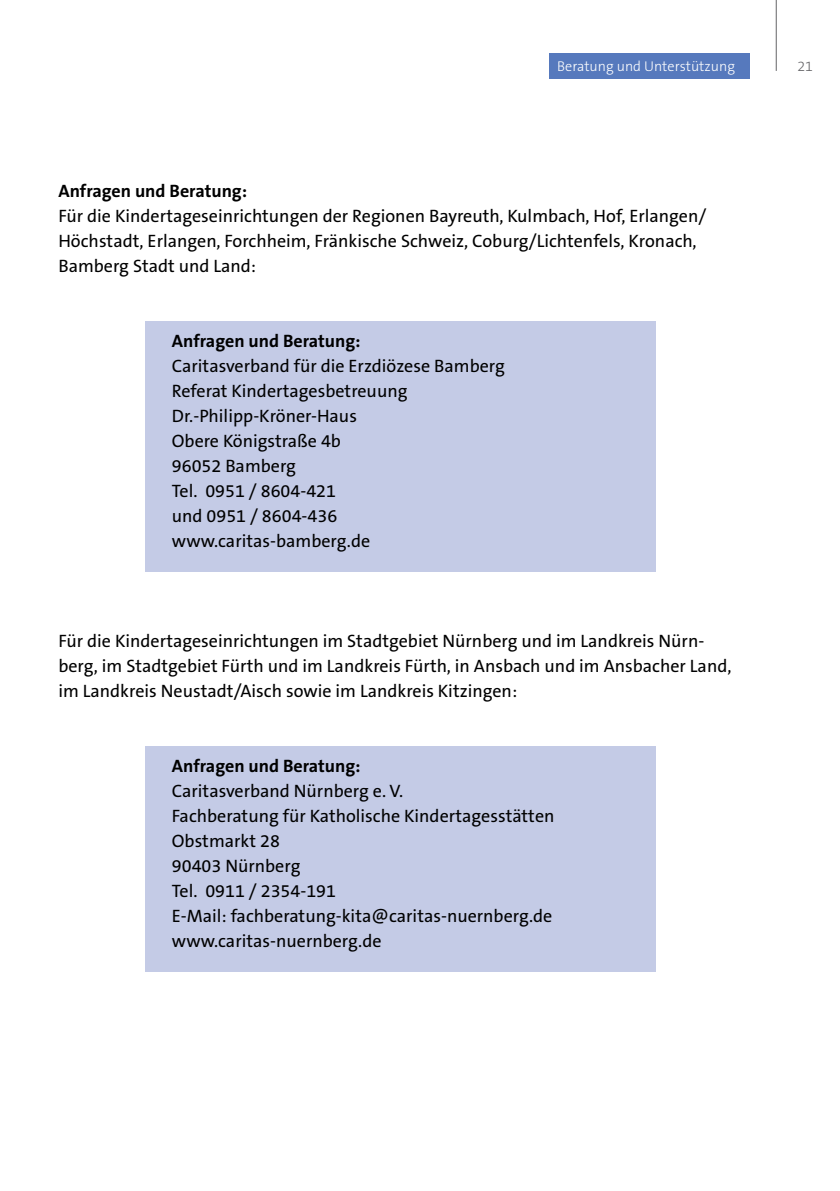
<style>
.page{position:relative;width:840px;height:1191px;background:#fff}
.page>*{position:absolute;margin:0;border:0;box-sizing:border-box;transform-origin:0 0}
.t1{font:18px/25px "The Sans B W5 Plain";color:#000}
.t2{font:700 18px "The Sans B W7";color:#000}
.t3{font:300 14.2px "The Sans B W3";color:#fff}
.t4{font:300 14.2px "The Sans B W3";color:#636366}
</style>
<div class="page">
<div style="left:548px;top:54px;width:201px;height:25px;background:#5679bd"></div>
<div style="left:145px;top:321px;width:510px;height:250px;background:#c4cbe6"></div>
<div style="left:145px;top:746px;width:510px;height:225px;background:#c4cbe6"></div>
<hr style="left:775px;top:0;width:1px;height:71px;background:#636366">
<p class="t3" style="left:557px;top:57px;width:179px">Beratung und Unterstützung</p>
<p class="t4" style="left:797px;top:57px;width:17px">21</p>
<p class="t2" style="left:58px;top:179px;width:190px">Anfragen und Beratung:</p>
<p class="t1" style="left:58px;top:204px;width:649px">Für die Kindertageseinrichtungen der Regionen Bayreuth, Kulmbach, Hof, Erlangen/<br>Höchstadt, Erlangen, Forchheim, Fränkische Schweiz, Coburg/Lichtenfels, Kronach,<br>Bamberg Stadt und Land:</p>
<p class="t2" style="left:172px;top:329px;width:190px">Anfragen und Beratung:</p>
<p class="t1" style="left:172px;top:354px;width:334px">Caritasverband für die Erzdiözese Bamberg<br>Referat Kindertagesbetreuung<br>Dr.-Philipp-Kröner-Haus<br>Obere Königstraße 4b<br>96052 Bamberg<br>Tel. 0951 / 8604-421<br>und 0951 / 8604-436 www.caritas-bamberg.de</p>
<p class="t1" style="left:58px;top:629px;width:674px">Für die Kindertageseinrichtungen im Stadtgebiet Nürnberg und im Landkreis Nürn&shy;berg, im Stadtgebiet Fürth und im Landkreis Fürth, in Ansbach und im Ansbacher Land, im Landkreis Neustadt/Aisch sowie im Landkreis Kitzingen:</p>
<p class="t2" style="left:172px;top:754px;width:190px">Anfragen und Beratung:</p>
<p class="t1" style="left:172px;top:779px;width:384px">Caritasverband Nürnberg e. V.<br>Fachberatung für Katholische Kindertagesstätten<br>Obstmarkt 28<br>90403 Nürnberg<br>Tel. 0911 / 2354-191<br>E-Mail: fachberatung-kita@caritas-nuernberg.de www.caritas-nuernberg.de</p>
</div>
